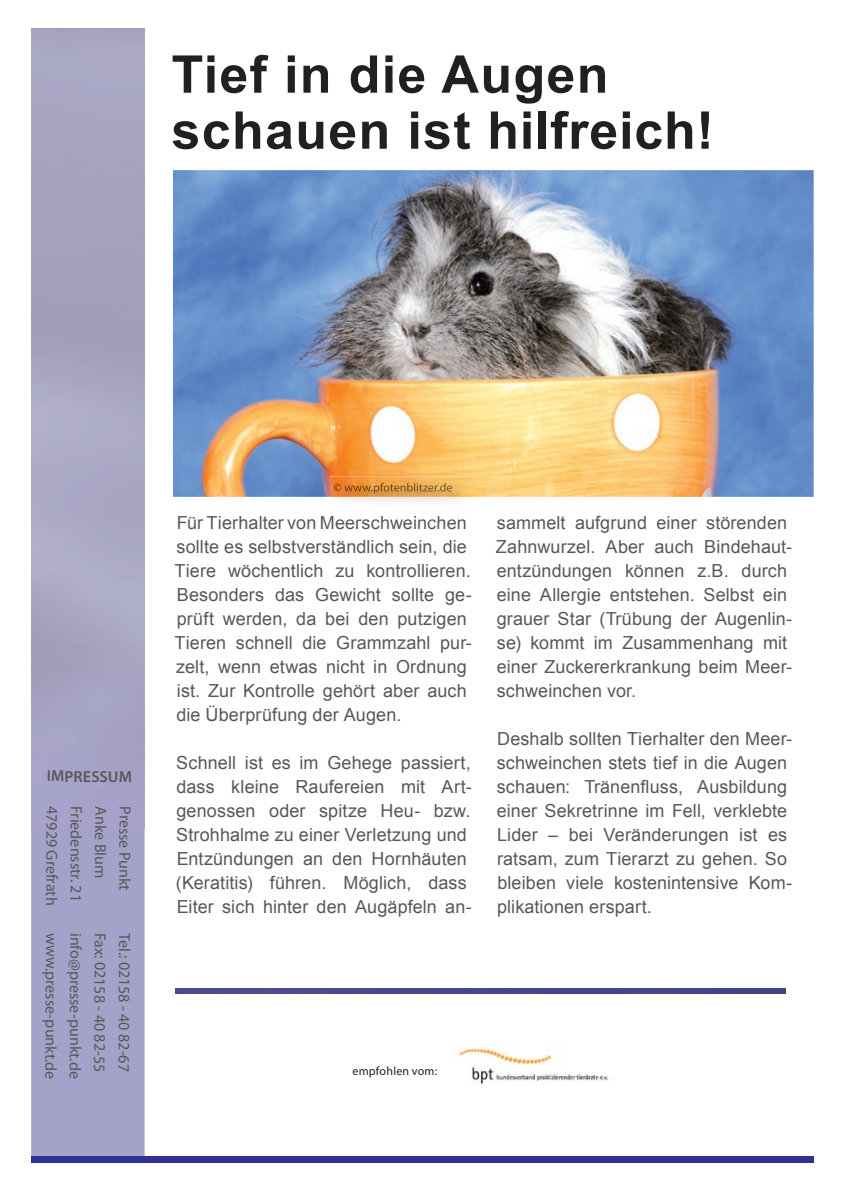
<style>
.page{position:relative;width:842px;height:1191px;background:#fff}
.page>*{position:absolute;margin:0;border:0;box-sizing:border-box;transform-origin:0 0}
.t1{font:700 52px/56px "Arial";letter-spacing:.025em;color:#231f20}
.t2{font:18px/24px "Arial";letter-spacing:.005em;color:#57585a}
.t3{font:16px "Myriad Pro";letter-spacing:-.005em;color:#57585a}
.t4{font:600 16px "Myriad Pro";letter-spacing:.005em;color:#57585a}
.t5{font:12px "Myriad Pro";letter-spacing:.02em;color:#231f20}
</style>
<div class="page">
<div style="left:31px;top:828px;width:114px;height:329px;background:#a5a2ca"></div>
<div style="left:31px;top:1157px;width:783px;height:6px;background:#2e3092"></div>
<div style="left:176px;top:988px;width:609px;height:5px;background:#464788"></div>
<img style="left:458px;top:1047px;width:151px;height:37px">
<img style="left:173px;top:170px;width:641px;height:327px">
<img style="left:330px;top:476px;width:208px;height:26px">
<img style="left:330px;top:516px;width:135px;height:4px">
<img style="left:499px;top:519px;width:39px;height:1px">
<img style="left:334px;top:483px;width:118px;height:11px">
<h1 class="t1" style="left:171px;top:48px;width:544px">Tief in die Augen schauen ist hilfreich!</h1>
<p class="t4" style="left:47px;top:766px;width:87px">IMPRESSUM</p>
<p class="t3" style="left:62px;top:806px;width:101px;rotate:90deg">47929 Grefrath</p>
<p class="t3" style="left:86px;top:806px;width:97px;rotate:90deg">Friedensstr. 21</p>
<p class="t3" style="left:110px;top:806px;width:74px;rotate:90deg">Anke Blum</p>
<p class="t3" style="left:135px;top:806px;width:86px;rotate:90deg">Presse Punkt</p>
<p class="t3" style="left:61px;top:932px;width:148px;rotate:90deg">www.presse-punkt.de</p>
<p class="t3" style="left:85px;top:932px;width:147px;rotate:90deg">info@presse-punkt.de</p>
<p class="t3" style="left:110px;top:933px;width:141px;rotate:90deg">Fax: 02158 - 40 82-55</p>
<p class="t3" style="left:134px;top:933px;width:140px;rotate:90deg">Tel.: 02158 - 40 82-67</p>
<p class="t2" style="left:175px;top:511px;width:299px">Für Tierhalter von Meerschweinchen sollte es selbstverständlich sein, die Tiere wöchentlich zu kontrollieren.<br>Besonders das Gewicht sollte ge&shy;prüft werden, da bei den putzigen Tieren schnell die Grammzahl pur&shy;zelt, wenn etwas nicht in Ordnung ist. Zur Kontrolle gehört aber auch die Überprüfung der Augen.</p>
<p class="t2" style="left:176px;top:750px;width:297px">Schnell ist es im Gehege passiert, dass kleine Raufereien mit Art&shy;genossen oder spitze Heu- bzw.<br>Strohhalme zu einer Verletzung und Entzündungen an den Hornhäuten (Keratitis) führen. Möglich, dass Eiter sich hinter den Augäpfeln an-</p>
<p class="t2" style="left:496px;top:510px;width:298px">sammelt aufgrund einer störenden<br>Zahnwurzel. Aber auch Bindehaut&shy;entzündungen können z.B. durch eine Allergie entstehen. Selbst ein grauer Star (Trübung der Augenlin&shy;se) kommt im Zusammenhang mit einer Zuckererkrankung beim Meer&shy;schweinchen vor.</p>
<p class="t2" style="left:497px;top:726px;width:297px">Deshalb sollten Tierhalter den Meer&shy;schweinchen stets tief in die Augen schauen: Tränenfluss, Ausbildung einer Sekretrinne im Fell, verklebte Lider – bei Veränderungen ist es ratsam, zum Tierarzt zu gehen. So bleiben viele kostenintensive Kom&shy;plikationen erspart.</p>
<p class="t5" style="left:352px;top:1064px;width:86px">empfohlen vom:</p>
</div>
